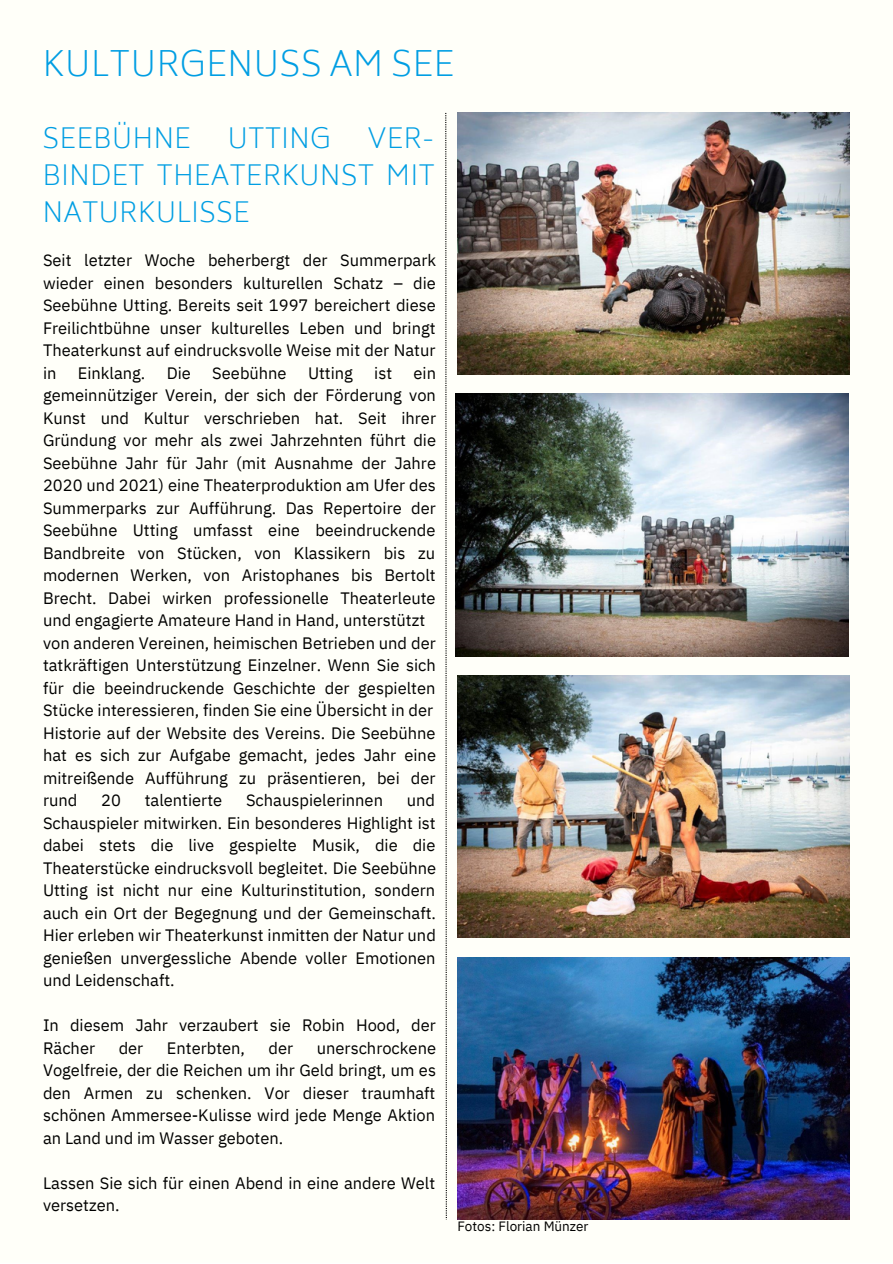
<style>
.page{position:relative;width:893px;height:1264px;background:#fff}
.page>*{position:absolute;margin:0;border:0;box-sizing:border-box;transform-origin:0 0}
.t1{font:200 33.9px "Biryani";color:#009ee3}
.t2{font:200 27px/37px "Biryani";color:#009ee3;text-align:justify}
.t3{font:16.5px/22.5px "IBM Plex Sans";color:#000;text-align:justify}
.t4{font:13.5px "IBM Plex Sans";color:#000}
</style>
<div class="page">
<div style="left:0;top:0;width:892px;height:1262px;background:#fffff9"></div>
<svg style="left:445px;top:113px;width:2px;height:1106px"></svg>
<img style="left:457px;top:113px;width:392px;height:262px">
<img style="left:456px;top:394px;width:392px;height:262px">
<img style="left:457px;top:675px;width:392px;height:262px">
<img style="left:457px;top:957px;width:392px;height:262px">
<p class="t1" style="left:42px;top:44px;width:413px">KULTURGENUSS AM SEE</p>
<p class="t2" style="left:42px;top:120px;width:150px">SEEBÜHNE</p>
<p class="t2" style="left:227px;top:120px;width:105px">UTTING</p>
<p class="t2" style="left:42px;top:120px;width:394px;text-indent:325px">VER-BINDET THEATERKUNST MIT NATURKULISSE</p>
<p class="t3" style="left:43px;top:249px;width:394px">Seit letzter Woche beherbergt der Summerpark wieder einen besonders kulturellen Schatz – die Seebühne Utting. Bereits seit 1997 bereichert diese Freilichtbühne unser kulturelles Leben und bringt Theaterkunst auf eindrucksvolle Weise mit der Natur in</p>
<p class="t3" style="left:43px;top:361px;width:394px;text-indent:370px">ein gemeinnütziger Verein, der sich der Förderung von Kunst und Kultur verschrieben hat. Seit ihrer Gründung vor mehr als zwei Jahrzehnten führt die Seebühne Jahr für Jahr (mit Ausnahme der Jahre 2020 und 2021) eine Theaterproduktion am Ufer des Summerparks zur Aufführung. Das Repertoire der Seebühne Utting umfasst eine beeindruckende Bandbreite von Stücken, von Klassikern bis zu modernen Werken, von Aristophanes bis Bertolt Brecht. Dabei wirken professionelle Theaterleute und engagierte Amateure Hand in Hand, unterstützt</p>
<p class="t3" style="left:43px;top:631px;width:394px">von anderen Vereinen, heimischen Betrieben und der tatkräftigen Unterstützung Einzelner. Wenn Sie sich für die beeindruckende Geschichte der gespielten Stücke interessieren, finden Sie eine Übersicht in der</p>
<p class="t3" style="left:43px;top:721px;width:394px">Historie auf der Website des Vereins. Die Seebühne hat es sich zur Aufgabe gemacht, jedes Jahr eine mitreißende Aufführung zu präsentieren, bei der rund</p>
<p class="t3" style="left:78px;top:361px;width:69px">Einklang.</p>
<p class="t3" style="left:167px;top:361px;width:26px">Die</p>
<p class="t3" style="left:212px;top:361px;width:76px">Seebühne</p>
<p class="t3" style="left:308px;top:361px;width:46px">Utting</p>
<p class="t3" style="left:374px;top:361px;width:19px">ist</p>
<p class="t3" style="left:43px;top:788px;width:394px;text-indent:364px">und Schauspieler mitwirken. Ein besonderes Highlight ist dabei stets die live gespielte Musik, die die Theaterstücke eindrucksvoll begleitet. Die Seebühne Utting ist nicht nur eine Kulturinstitution, sondern auch ein Ort der Begegnung und der Gemeinschaft.<br>Hier erleben wir Theaterkunst inmitten der Natur und genießen unvergessliche Abende voller Emotionen und Leidenschaft.</p>
<p class="t3" style="left:43px;top:1013px;width:394px">In diesem Jahr verzaubert sie Robin Hood, der<br>Rächer</p>
<p class="t3" style="left:101px;top:788px;width:21px">20</p>
<p class="t3" style="left:145px;top:788px;width:79px">talentierte</p>
<p class="t3" style="left:246px;top:788px;width:138px">Schauspielerinnen</p>
<p class="t3" style="left:43px;top:1036px;width:394px;text-indent:274px">unerschrockene Vogelfreie, der die Reichen um ihr Geld bringt, um es den Armen zu schenken. Vor dieser traumhaft schönen Ammersee-Kulisse wird jede Menge Aktion an Land und im Wasser geboten.</p>
<p class="t3" style="left:43px;top:1171px;width:393px">Lassen Sie sich für einen Abend in eine andere Welt versetzen.</p>
<p class="t3" style="left:119px;top:1036px;width:26px">der</p>
<p class="t3" style="left:167px;top:1036px;width:80px">Enterbten,</p>
<p class="t3" style="left:268px;top:1036px;width:26px">der</p>
<p class="t4" style="left:457px;top:1216px;width:133px">Fotos: Florian Münzer</p>
</div>
